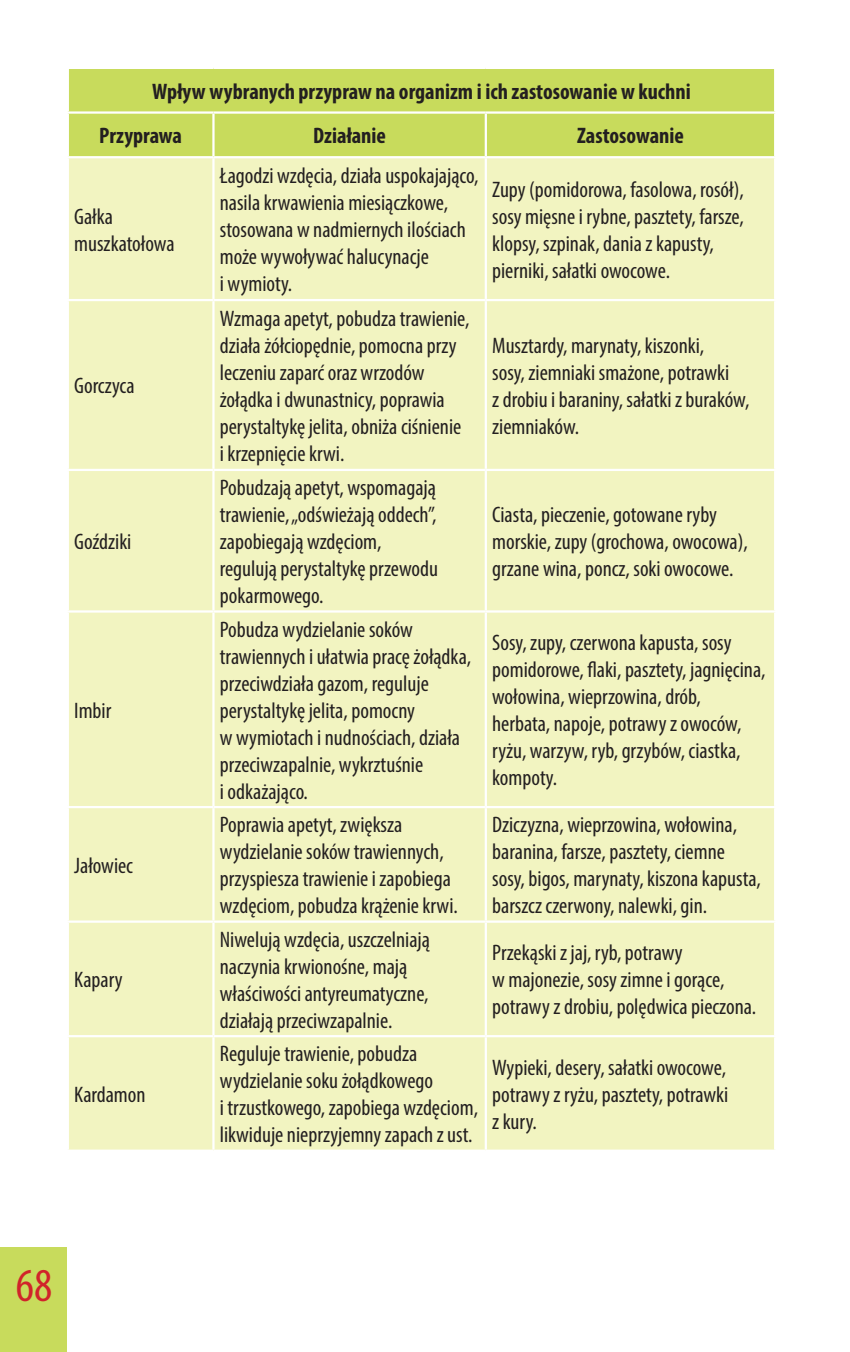
<style>
.page{position:relative;width:850px;height:1352px;background:#fff}
.page>*{position:absolute;margin:0;border:0;box-sizing:border-box;transform-origin:0 0}
.t1{font:condensed 47.25px "Myriad Pro";color:#d1232a}
.t2{font:condensed 22.5px/27px "Myriad Pro";color:#231f20}
.t3{font:700 condensed 22.5px/44.6px "Myriad Pro";color:#231f20}
</style>
<div class="page">
<div style="left:0;top:1247px;width:67px;height:104px;background:#c8db5c"></div>
<div style="left:69px;top:69px;width:705px;height:87px;background:#c8db5c"></div>
<div style="left:69px;top:158px;width:705px;height:310px;background:#f2f4c1"></div>
<div style="left:69px;top:471px;width:705px;height:678px;background:#f2f4c1"></div>
<hr style="left:67px;top:111px;width:146px;height:3px;background:#fff">
<hr style="left:213px;top:111px;width:273px;height:3px;background:#fff">
<hr style="left:212px;top:114px;width:3px;height:42px;background:#fff">
<hr style="left:486px;top:111px;width:290px;height:3px;background:#fff">
<hr style="left:485px;top:114px;width:2px;height:42px;background:#fff">
<hr style="left:212px;top:471px;width:3px;height:139px;background:#fff">
<hr style="left:485px;top:471px;width:2px;height:139px;background:#fff">
<hr style="left:67px;top:610px;width:146px;height:2px;background:#fff">
<hr style="left:213px;top:610px;width:273px;height:2px;background:#fff">
<hr style="left:212px;top:612px;width:3px;height:193px;background:#fff">
<hr style="left:486px;top:610px;width:290px;height:2px;background:#fff">
<hr style="left:485px;top:612px;width:2px;height:193px;background:#fff">
<hr style="left:67px;top:805px;width:146px;height:3px;background:#fff">
<hr style="left:213px;top:805px;width:273px;height:3px;background:#fff">
<hr style="left:212px;top:808px;width:3px;height:112px;background:#fff">
<hr style="left:486px;top:805px;width:290px;height:3px;background:#fff">
<hr style="left:485px;top:808px;width:2px;height:112px;background:#fff">
<hr style="left:67px;top:920px;width:146px;height:2px;background:#fff">
<hr style="left:213px;top:920px;width:273px;height:2px;background:#fff">
<hr style="left:212px;top:922px;width:3px;height:112px;background:#fff">
<hr style="left:486px;top:920px;width:290px;height:2px;background:#fff">
<hr style="left:485px;top:922px;width:2px;height:112px;background:#fff">
<hr style="left:67px;top:1034px;width:146px;height:3px;background:#fff">
<hr style="left:213px;top:1034px;width:273px;height:3px;background:#fff">
<hr style="left:212px;top:1037px;width:3px;height:112px;background:#fff">
<hr style="left:486px;top:1034px;width:290px;height:3px;background:#fff">
<hr style="left:485px;top:1037px;width:2px;height:112px;background:#fff">
<hr style="left:212px;top:158px;width:3px;height:141px;background:#fff">
<hr style="left:485px;top:158px;width:2px;height:141px;background:#fff">
<hr style="left:67px;top:299px;width:146px;height:2px;background:#fff">
<hr style="left:213px;top:299px;width:273px;height:2px;background:#fff">
<hr style="left:212px;top:301px;width:3px;height:167px;background:#fff">
<hr style="left:486px;top:299px;width:290px;height:2px;background:#fff">
<hr style="left:485px;top:301px;width:2px;height:167px;background:#fff">
<p class="t3" style="left:99px;top:68px;width:593px;text-indent:53px">Wpływ wybranych przypraw na organizm i ich zastosowanie w kuchni<br>Przyprawa</p>
<p class="t3" style="left:313px;top:113px;width:74px">Działanie</p>
<p class="t3" style="left:577px;top:113px;width:108px">Zastosowanie</p>
<p class="t2" style="left:74px;top:202px;width:102px">Gałka muszkatołowa</p>
<p class="t2" style="left:74px;top:372px;width:62px">Gorczyca</p>
<p class="t2" style="left:74px;top:528px;width:59px">Goździki</p>
<p class="t2" style="left:74px;top:696px;width:39px">Imbir</p>
<p class="t2" style="left:74px;top:851px;width:60px">Jałowiec</p>
<p class="t2" style="left:74px;top:965px;width:50px">Kapary</p>
<p class="t2" style="left:74px;top:1080px;width:73px">Kardamon</p>
<p class="t2" style="left:220px;top:162px;width:260px">Łagodzi wzdęcia, działa uspokajająco, nasila krwawienia miesiączkowe, stosowana w nadmiernych ilościach może wywoływać halucynacje<br>i wymioty.</p>
<p class="t2" style="left:220px;top:304px;width:251px">Wzmaga apetyt, pobudza trawienie, działa żółciopędnie, pomocna przy leczeniu zaparć oraz wrzodów żołądka i dwunastnicy, poprawia perystaltykę jelita, obniża ciśnienie i krzepnięcie krwi.</p>
<p class="t2" style="left:220px;top:474px;width:220px">Pobudzają apetyt, wspomagają trawienie, „odświeżają oddech”, zapobiegają wzdęciom, regulują perystaltykę przewodu pokarmowego.</p>
<p class="t2" style="left:220px;top:615px;width:253px">Pobudza wydzielanie soków trawiennych i ułatwia pracę żołądka, przeciwdziała gazom, reguluje perystaltykę jelita, pomocny<br>w wymiotach i nudnościach, działa przeciwzapalnie, wykrztuśnie<br>i odkażająco.</p>
<p class="t2" style="left:492px;top:175px;width:253px">Zupy (pomidorowa, fasolowa, rosół), sosy mięsne i rybne, pasztety, farsze, klopsy, szpinak, dania z kapusty, pierniki, sałatki owocowe.</p>
<p class="t2" style="left:492px;top:331px;width:259px">Musztardy, marynaty, kiszonki,<br>sosy, ziemniaki smażone, potrawki<br>z drobiu i baraniny, sałatki z buraków, ziemniaków.</p>
<p class="t2" style="left:492px;top:501px;width:257px">Ciasta, pieczenie, gotowane ryby morskie, zupy (grochowa, owocowa), grzane wina, poncz, soki owocowe.</p>
<p class="t2" style="left:492px;top:628px;width:275px">Sosy, zupy, czerwona kapusta, sosy pomidorowe, flaki, pasztety, jagnięcina, wołowina, wieprzowina, drób,<br>herbata, napoje, potrawy z owoców, ryżu, warzyw, ryb, grzybów, ciastka, kompoty.</p>
<p class="t2" style="left:220px;top:810px;width:240px">Poprawia apetyt, zwiększa wydzielanie soków trawiennych, przyspiesza trawienie i zapobiega wzdęciom, pobudza krążenie krwi.</p>
<p class="t2" style="left:492px;top:810px;width:270px">Dziczyzna, wieprzowina, wołowina, baranina, farsze, pasztety, ciemne sosy, bigos, marynaty, kiszona kapusta, barszcz czerwony, nalewki, gin.</p>
<p class="t2" style="left:220px;top:925px;width:212px">Niwelują wzdęcia, uszczelniają naczynia krwionośne, mają właściwości antyreumatyczne, działają przeciwzapalnie.</p>
<p class="t2" style="left:220px;top:1039px;width:260px">Reguluje trawienie, pobudza wydzielanie soku żołądkowego<br>i trzustkowego, zapobiega wzdęciom, likwiduje nieprzyjemny zapach z ust.</p>
<p class="t2" style="left:492px;top:938px;width:266px">Przekąski z jaj, ryb, potrawy<br>w majonezie, sosy zimne i gorące, potrawy z drobiu, polędwica pieczona.</p>
<p class="t2" style="left:492px;top:1053px;width:238px;text-align:justify">Wypieki, desery, sałatki owocowe, potrawy z ryżu, pasztety, potrawki z kury.</p>
<h1 class="t1" style="left:16px;top:1256px;width:38px">68</h1>
</div>
